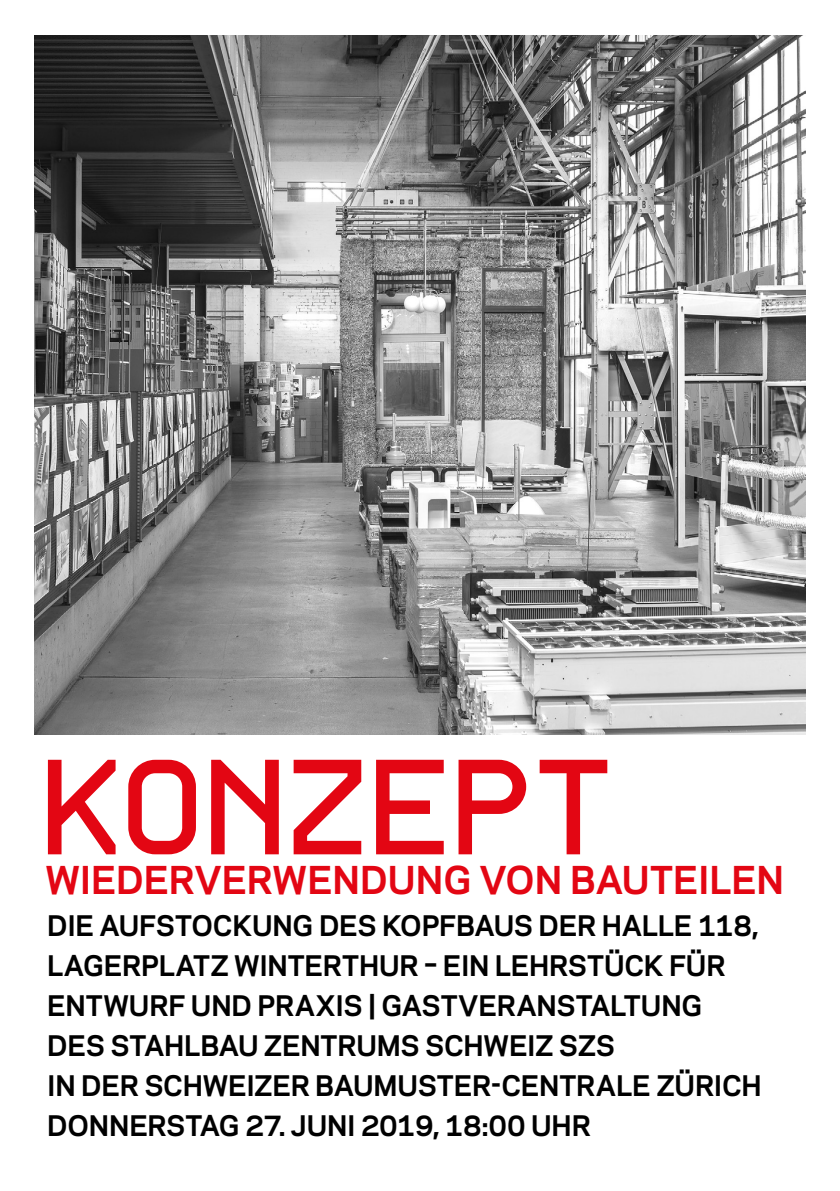
<style>
.page{position:relative;width:840px;height:1191px;background:#fff}
.page>*{position:absolute;margin:0;border:0;box-sizing:border-box;transform-origin:0 0}
.t1{font:132px "Auto Scape";letter-spacing:-.025em;color:#e30613}
.t2{font:700 36px "Galaxie Polaris";letter-spacing:-.005em;color:#e30613}
.t3{font:700 26.6px/40px "Galaxie Polaris";letter-spacing:-.01em;color:#000}
</style>
<div class="page">
<img style="left:34px;top:35px;width:771px;height:699px">
<h1 class="t1" style="left:45px;top:730px;width:578px">KONZEPT</h1>
<h2 class="t2" style="left:45px;top:853px;width:739px">WIEDERVERWENDUNG VON BAUTEILEN</h2>
<p class="t3" style="left:47px;top:904px;width:715px">DIE AUFSTOCKUNG DES KOPFBAUS DER HALLE 118, LAGERPLATZ WINTERTHUR – EIN LEHRSTÜCK FÜR ENTWURF UND PRAXIS | GASTVERANSTALTUNG DES STAHLBAU ZENTRUMS SCHWEIZ SZS<br>IN DER SCHWEIZER BAUMUSTER-CENTRALE ZÜRICH DONNERSTAG 27. JUNI 2019, 18:00 UHR</p>
</div>
